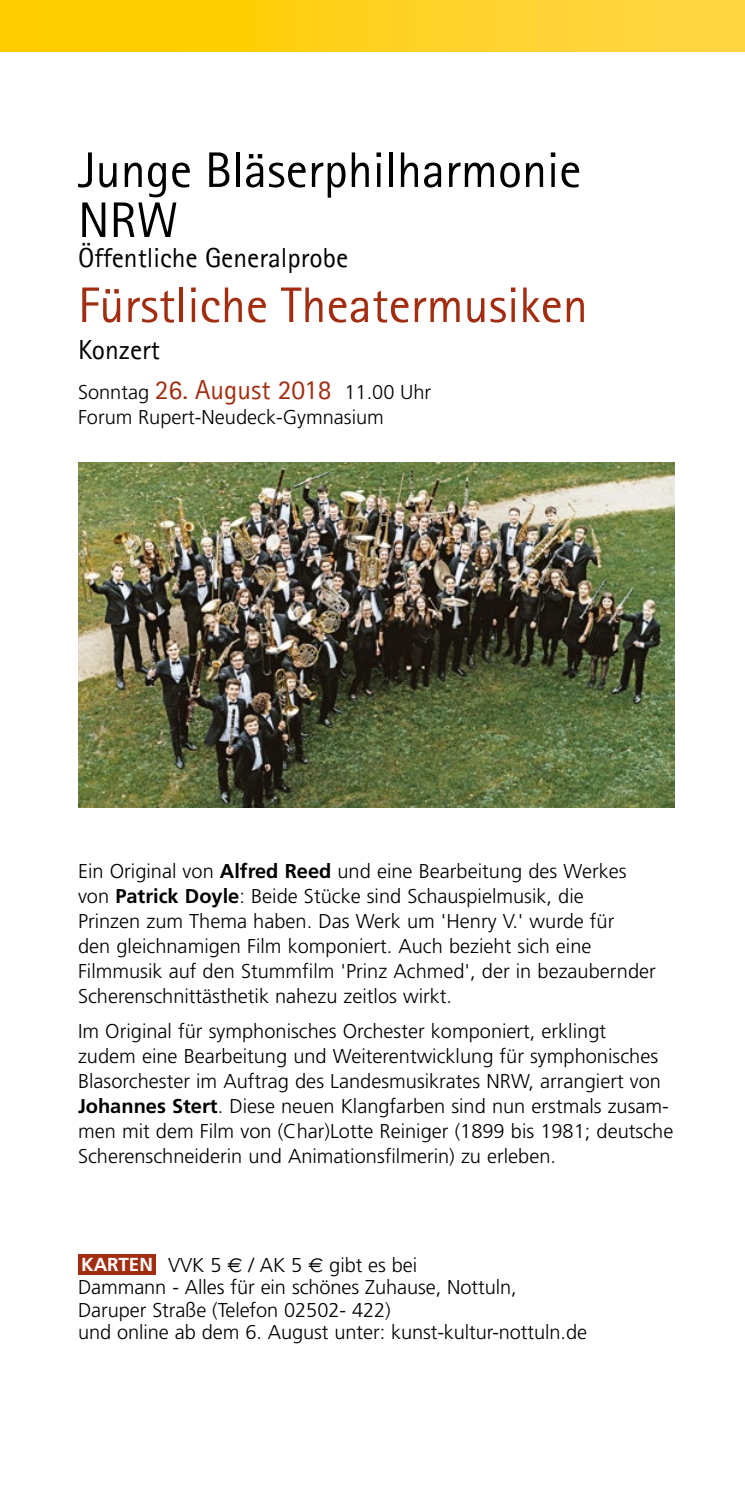
<style>
.page{position:relative;width:745px;height:1489px;background:#fff}
.page>*{position:absolute;margin:0;border:0;box-sizing:border-box;transform-origin:0 0}
.t1{font:50px/50px "Rotis Sans Serif";color:#000}
.t2{font:50px "Rotis Sans Serif";color:#a22d10}
.t3{font:27.5px "Rotis Sans Serif";color:#000}
.t4{font:300 20px/25px "Frutiger";color:#000}
.s1{font-family:"Rotis Sans Serif";font-weight:400;font-size:27.5px;color:#a22d10}
.s2{font-weight:700}
.s3{font-weight:700;font-size:18.75px;color:#fff}
.s4{font-family:"Euro Sans";font-weight:400}
</style>
<div class="page">
<img style="left:78px;top:462px;width:595px;height:345px">
<div style="left:78px;top:1253px;width:78px;height:21px;background:#a22d10"></div>
<div style="left:0;top:0;width:744px;height:52px;background:linear-gradient(to right,#fc0,#ffd648)"></div>
<hr style="left:744px;top:0;width:1px;height:52px;background:#ffd542">
<h1 class="t1" style="left:78px;top:145px;width:504px">Junge Bläserphilharmonie<br>NRW</h1>
<h2 class="t3" style="left:78px;top:241px;width:271px">Öffentliche Generalprobe</h2>
<h1 class="t2" style="left:78px;top:275px;width:511px">Fürstliche Theatermusiken</h1>
<h2 class="t3" style="left:78px;top:333px;width:83px">Konzert</h2>
<p class="t4" style="left:78px;top:379px;width:354px">Sonntag <span class="s1">26. August 2018</span> 11.00 Uhr<br>Forum Rupert-Neudeck-Gymnasium</p>
<p class="t4" style="left:78px;top:858px;width:579px">Ein Original von <span class="s2">Alfred Reed</span> und eine Bearbeitung des Werkes von <span class="s2">Patrick Doyle</span>: Beide Stücke sind Schauspielmusik, die<br>Prinzen zum Thema haben. Das Werk um 'Henry V.' wurde für<br>den gleichnamigen Film komponiert. Auch bezieht sich eine Filmmusik auf den Stummfilm 'Prinz Achmed', der in bezaubernder Scherenschnittästhetik nahezu zeitlos wirkt.</p>
<p class="t4" style="left:78px;top:1018px;width:596px">Im Original für symphonisches Orchester komponiert, erklingt<br>zudem eine Bearbeitung und Weiterentwicklung für symphonisches Blasorchester im Auftrag des Landesmusikrates NRW, arrangiert von <span class="s2">Johannes Stert</span>. Diese neuen Klangfarben sind nun erstmals zusam&shy;men mit dem Film von (Char)Lotte Reiniger (1899 bis 1981; deutsche Scherenschneiderin und Animationsfilmerin) zu erleben.</p>
<p class="t4" style="left:78px;top:1253px;width:510px;line-height:22.5px"><span class="s3">KARTEN</span> VVK 5 <span class="s4">E</span> / AK 5 <span class="s4">E</span> gibt es bei<br>Dammann - Alles für ein schönes Zuhause, Nottuln, Daruper Straße (Telefon 02502- 422)<br>und online ab dem 6. August unter: kunst-kultur-nottuln.de</p>
</div>
